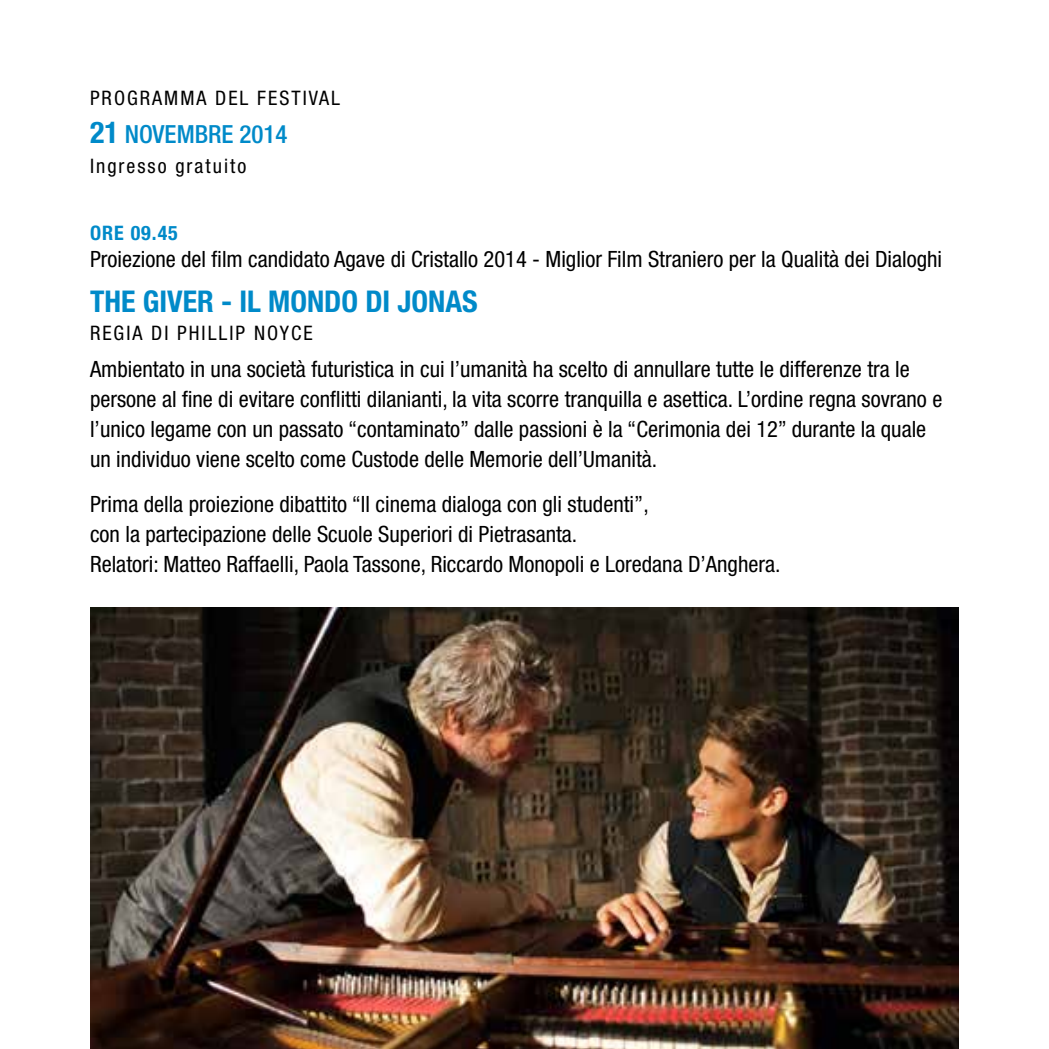
<style>
.page{position:relative;width:1049px;height:1049px;background:#fff}
.page>*{position:absolute;margin:0;border:0;box-sizing:border-box;transform-origin:0 0}
.t1{font:700 condensed 30px "Helvetica Neue";color:#008ac9}
.t2{font:500 condensed 25px "Helvetica Neue";color:#008ac9}
.t3{font:condensed 22.5px/30px "Helvetica Neue";color:#000}
.t4{font:condensed 20px "Helvetica Neue";letter-spacing:.1em;color:#000}
.t5{font:700 condensed 20px "Helvetica Neue";letter-spacing:.05em;color:#008ac9}
.s1{font-weight:700;font-size:30px}
</style>
<div class="page">
<img style="left:90px;top:608px;width:869px;height:441px">
<p class="t4" style="left:90px;top:87px;width:252px">PROGRAMMA DEL FESTIVAL</p>
<p class="t2" style="left:90px;top:119px;width:199px"><span class="s1">21</span> NOVEMBRE 2014</p>
<p class="t4" style="left:90px;top:154px;width:158px">Ingresso gratuito</p>
<p class="t5" style="left:90px;top:220px;width:89px">ORE 09.45</p>
<p class="t3" style="left:90px;top:244px;width:853px">Proiezione del film candidato Agave di Cristallo 2014 - Miglior Film Straniero per la Qualità dei Dialoghi</p>
<h1 class="t1" style="left:90px;top:283px;width:389px">THE GIVER - IL MONDO DI JONAS</h1>
<p class="t4" style="left:90px;top:321px;width:224px">REGIA DI PHILLIP NOYCE</p>
<p class="t3" style="left:90px;top:354px;width:854px">Ambientato in una società futuristica in cui l’umanità ha scelto di annullare tutte le differenze tra le persone al fine di evitare conflitti dilanianti, la vita scorre tranquilla e asettica. L’ordine regna sovrano e l’unico legame con un passato “contaminato” dalle passioni è la “Cerimonia dei 12” durante la quale un individuo viene scelto come Custode delle Memorie dell’Umanità.</p>
<p class="t3" style="left:90px;top:489px;width:692px">Prima della proiezione dibattito “Il cinema dialoga con gli studenti”,<br>con la partecipazione delle Scuole Superiori di Pietrasanta.<br>Relatori: Matteo Raffaelli, Paola Tassone, Riccardo Monopoli e Loredana D’Anghera.</p>
</div>
